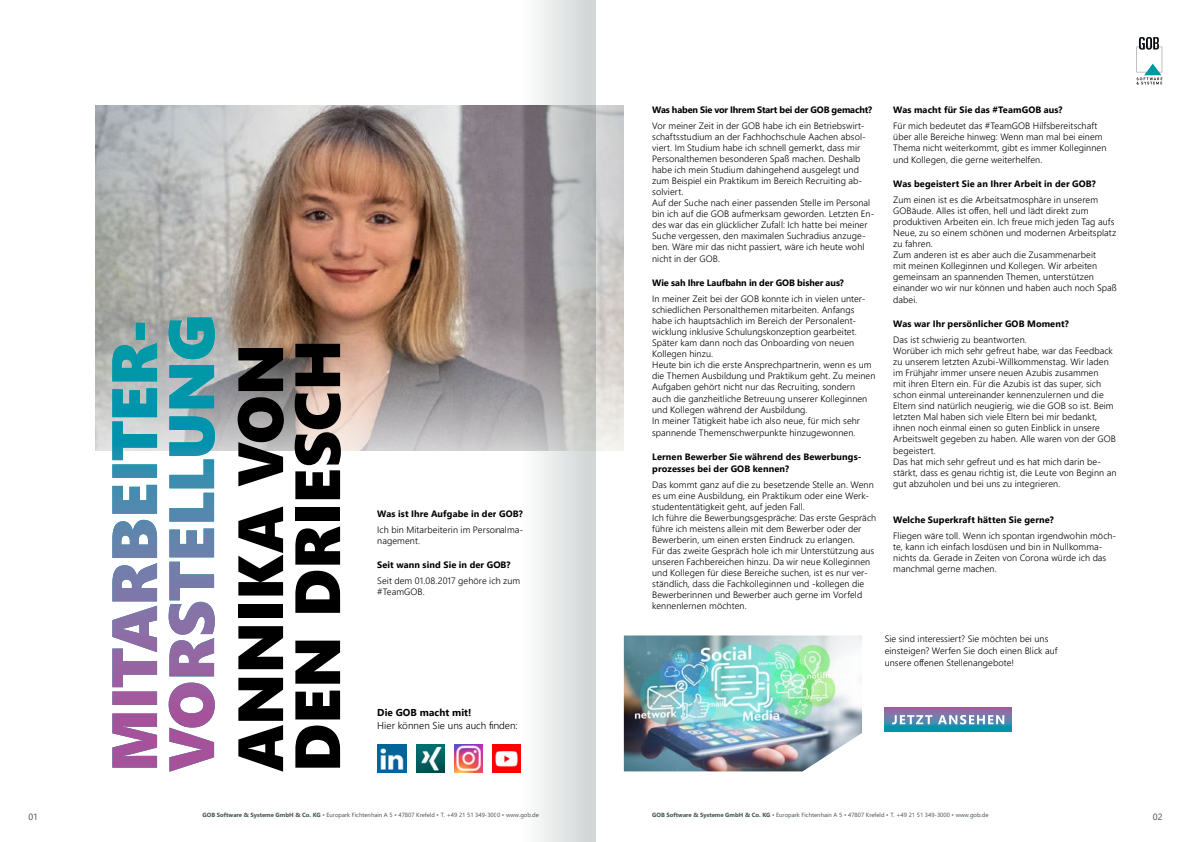
<style>
.page{position:relative;width:1191px;height:842px;background:#fff}
.page>*{position:absolute;margin:0;border:0;box-sizing:border-box;transform-origin:0 0}
.t1{font:63.8px/57px "Segoe UI Black";letter-spacing:-.005em;color:#000}
.t2{font:300 10px "Segoe UI";letter-spacing:.005em;color:#000}
.t3{font:700 10px "Segoe UI";letter-spacing:.005em;color:#000}
.t4{font:300 9.2px/11px "Segoe UI";letter-spacing:.005em;color:#000}
.t5{font:700 9.2px/12px "Segoe UI";letter-spacing:.01em;color:#000}
.t6{font:700 9.2px "Segoe UI";letter-spacing:-.02em;color:#000}
.t7{font:700 9.2px "Segoe UI";letter-spacing:-.01em;color:#000}
.t8{font:9px "Segoe UI";color:#425253}
.t9{font:6px "Segoe UI";color:#425253}
.s1{font-weight:700}
</style>
<div class="page">
<svg style="left:1136px;top:37px;width:26px;height:47px"></svg>
<img style="left:96px;top:106px;width:528px;height:212px">
<svg style="left:96px;top:318px;width:528px;height:133px;background:#b4a7a0"></svg>
<img style="left:624px;top:635px;width:238px;height:136px">
<img style="left:378px;top:744px;width:28px;height:28px">
<img style="left:416px;top:744px;width:28px;height:28px">
<img style="left:454px;top:744px;width:28px;height:28px">
<img style="left:492px;top:744px;width:4px;height:28px">
<svg style="left:169px;top:317px;width:46px;height:455px"></svg>
<svg style="left:112px;top:323px;width:45px;height:445px"></svg>
<svg style="left:884px;top:708px;width:127px;height:24px;background:#4b81a9"></svg>
<svg style="left:892px;top:715px;width:112px;height:9px"></svg>
<svg style="left:496px;top:0;width:99px;height:842px"></svg>
<h1 class="t1" style="left:228px;top:772px;width:434px;rotate:-90deg">ANNIKA VON<br>DEN DRIESCH</h1>
<p class="t5" style="left:377px;top:506px;width:147px">Was ist Ihre Aufgabe in der GOB?</p>
<p class="t4" style="left:377px;top:523px;width:147px">Ich bin Mitarbeiterin im Personalma&shy;nagement.</p>
<p class="t5" style="left:377px;top:558px;width:135px">Seit wann sind Sie in der GOB?</p>
<p class="t4" style="left:377px;top:574px;width:144px">Seit dem 01.08.2017 gehöre ich zum #TeamGOB.</p>
<p class="t3" style="left:377px;top:703px;width:96px">Die GOB macht mit!</p>
<p class="t2" style="left:377px;top:715px;width:142px">Hier können Sie uns auch finden:</p>
<p class="t6" style="left:652px;top:101px;width:221px">Was haben Sie vor Ihrem Start bei der GOB gemacht?</p>
<p class="t4" style="left:652px;top:119px;width:224px">Vor meiner Zeit in der GOB habe ich ein Betriebswirt&shy;schaftsstudium an der Fachhochschule Aachen absol&shy;viert. Im Studium habe ich schnell gemerkt, dass mir Personalthemen besonderen Spaß machen. Deshalb habe ich mein Studium dahingehend ausgelegt und zum Beispiel ein Praktikum im Bereich Recruiting ab&shy;solviert.<br>Auf der Suche nach einer passenden Stelle im Personal bin ich auf die GOB aufmerksam geworden. Letzten En&shy;des war das ein glücklicher Zufall: Ich hatte bei meiner Suche vergessen, den maximalen Suchradius anzuge&shy;ben. Wäre mir das nicht passiert, wäre ich heute wohl</p>
<p class="t4" style="left:652px;top:252px;width:69px">nicht in der GOB.</p>
<p class="t7" style="left:652px;top:274px;width:193px">Wie sah Ihre Laufbahn in der GOB bisher aus?</p>
<p class="t4" style="left:652px;top:292px;width:225px">In meiner Zeit bei der GOB konnte ich in vielen unter&shy;schiedlichen Personalthemen mitarbeiten. Anfangs habe ich hauptsächlich im Bereich der Personalent&shy;wicklung inklusive Schulungskonzeption gearbeitet.<br>Später kam dann noch das Onboarding von neuen Kollegen hinzu.<br>Heute bin ich die erste Ansprechpartnerin, wenn es um die Themen Ausbildung und Praktikum geht. Zu meinen Aufgaben gehört nicht nur das Recruiting, sondern auch die ganzheitliche Betreuung unserer Kolleginnen und Kollegen während der Ausbildung.<br>In meiner Tätigkeit habe ich also neue, für mich sehr</p>
<p class="t4" style="left:652px;top:426px;width:205px">spannende Themenschwerpunkte hinzugewonnen.</p>
<p class="t5" style="left:652px;top:450px;width:211px">Lernen Bewerber Sie während des Bewerbungs&shy;prozesses bei der GOB kennen?</p>
<p class="t4" style="left:652px;top:478px;width:225px">Das kommt ganz auf die zu besetzende Stelle an. Wenn es um eine Ausbildung, ein Praktikum oder eine Werk&shy;studententätigkeit geht, auf jeden Fall.<br>Ich führe die Bewerbungsgespräche: Das erste Gespräch führe ich meistens allein mit dem Bewerber oder der Bewerberin, um einen ersten Eindruck zu erlangen.<br>Für das zweite Gespräch hole ich mir Unterstützung aus unseren Fachbereichen hinzu. Da wir neue Kolleginnen und Kollegen für diese Bereiche suchen, ist es nur ver&shy;ständlich, dass die Fachkolleginnen und -kollegen die Bewerberinnen und Bewerber auch gerne im Vorfeld kennenlernen möchten.</p>
<p class="t5" style="left:893px;top:103px;width:171px">Was macht für Sie das #TeamGOB aus?</p>
<p class="t4" style="left:893px;top:119px;width:215px">Für mich bedeutet das #TeamGOB Hilfsbereitschaft über alle Bereiche hinweg: Wenn man mal bei einem<br>Thema nicht weiterkommt, gibt es immer Kolleginnen</p>
<p class="t4" style="left:893px;top:153px;width:151px">und Kollegen, die gerne weiterhelfen.</p>
<p class="t5" style="left:893px;top:177px;width:204px">Was begeistert Sie an Ihrer Arbeit in der GOB?</p>
<p class="t4" style="left:893px;top:193px;width:225px">Zum einen ist es die Arbeitsatmosphäre in unserem GOBäude. Alles ist offen, hell und lädt direkt zum produktiven Arbeiten ein. Ich freue mich jeden Tag aufs Neue, zu so einem schönen und modernen Arbeitsplatz zu fahren.<br>Zum anderen ist es aber auch die Zusammenarbeit<br>mit meinen Kolleginnen und Kollegen. Wir arbeiten gemeinsam an spannenden Themen, unterstützen einander wo wir nur können und haben auch noch Spaß</p>
<p class="t4" style="left:893px;top:293px;width:26px">dabei.</p>
<p class="t5" style="left:893px;top:317px;width:177px">Was war Ihr persönlicher GOB Moment?</p>
<p class="t4" style="left:893px;top:333px;width:225px">Das ist schwierig zu beantworten.<br>Worüber ich mich sehr gefreut habe, war das Feedback zu unserem letzten Azubi-Willkommenstag. Wir laden im Frühjahr immer unsere neuen Azubis zusammen<br>mit ihren Eltern ein. Für die Azubis ist das super, sich schon einmal untereinander kennenzulernen und die Eltern sind natürlich neugierig, wie die GOB so ist. Beim letzten Mal haben sich viele Eltern bei mir bedankt, ihnen noch einmal einen so guten Einblick in unsere Arbeitswelt gegeben zu haben. Alle waren von der GOB begeistert.<br>Das hat mich sehr gefreut und es hat mich darin be&shy;stärkt, dass es genau richtig ist, die Leute von Beginn an gut abzuholen und bei uns zu integrieren.</p>
<p class="t5" style="left:893px;top:513px;width:162px">Welche Superkraft hätten Sie gerne?</p>
<p class="t4" style="left:893px;top:529px;width:225px">Fliegen wäre toll. Wenn ich spontan irgendwohin möch&shy;te, kann ich einfach losdüsen und bin in Nullkomma&shy;nichts da. Gerade in Zeiten von Corona würde ich das manchmal gerne machen.</p>
<p class="t4" style="left:884px;top:632px;width:174px;line-height:12px">Sie sind interessiert? Sie möchten bei uns einsteigen? Werfen Sie doch einen Blick auf unsere offenen Stellenangebote!</p>
<p class="t9" style="left:202px;top:810px;width:338px"><span class="s1">GOB Software &amp; Systeme GmbH &amp; Co. KG</span> • Europark Fichtenhain A 5 • 47807 Krefeld • T. +49 21 51 349-3000 • www.gob.de</p>
<p class="t9" style="left:652px;top:810px;width:338px"><span class="s1">GOB Software &amp; Systeme GmbH &amp; Co. KG</span> • Europark Fichtenhain A 5 • 47807 Krefeld • T. +49 21 51 349-3000 • www.gob.de</p>
<p class="t8" style="left:28px;top:808px;width:11px">01</p>
<p class="t8" style="left:1153px;top:808px;width:11px">02</p>
</div>
